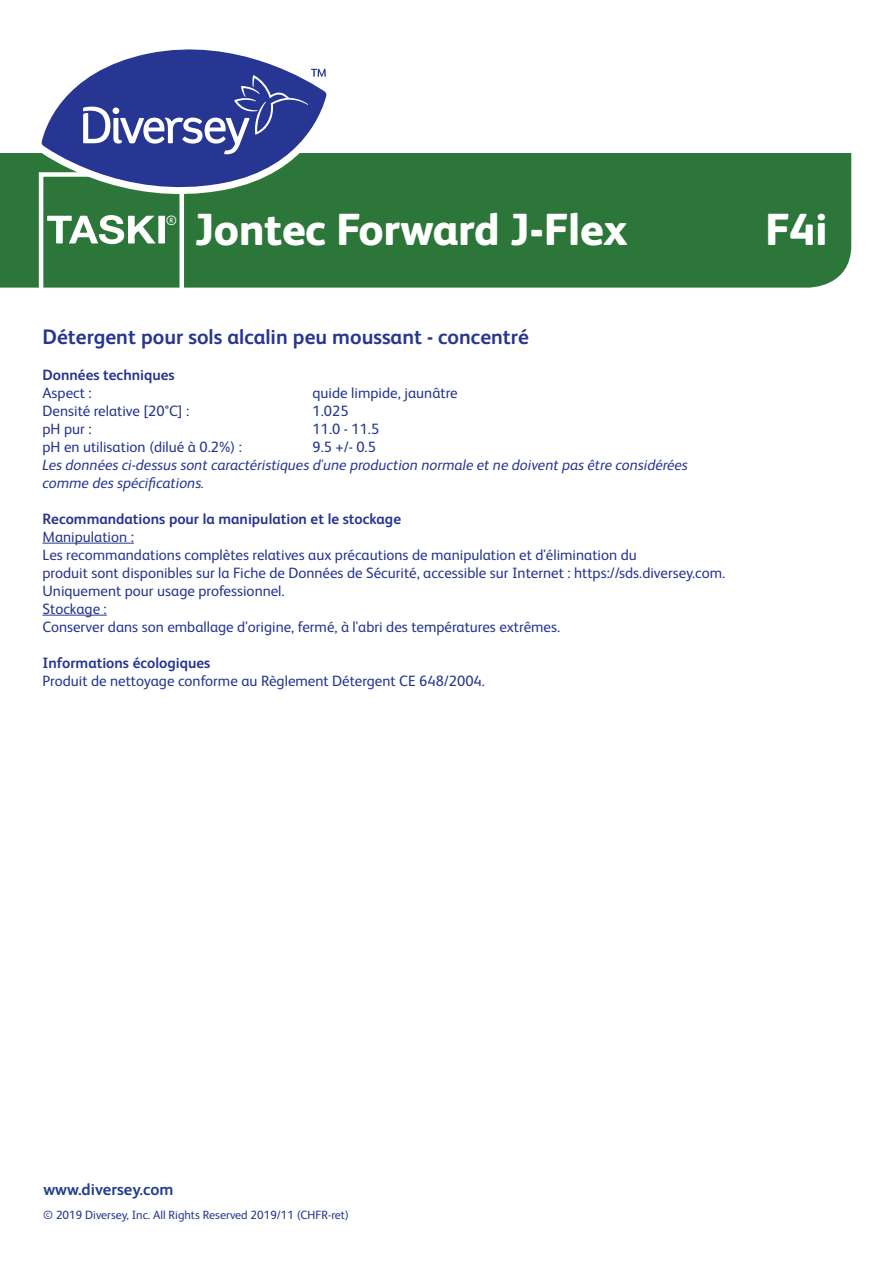
<style>
.page{position:relative;width:893px;height:1263px;background:#fff}
.page>*{position:absolute;margin:0;border:0;box-sizing:border-box;transform-origin:0 0}
.t1{font:800 45px "FS Albert Pro";letter-spacing:-.01em;color:#fff}
.t2{font:700 21px "FS Albert Pro";color:#263692}
.t3{font:700 16.5px "FS Albert Pro";color:#253f8e}
.t4{font:15px/18px "FS Albert Pro";color:#263692}
.t5{font:italic 15px/18px "FS Albert Pro";color:#263692}
.t6{font:700 15px "FS Albert Pro";color:#263692}
.t7{font:13.5px "FS Albert Pro";color:#fff}
.t8{font:12px "FS Albert Pro";color:#263692}
</style>
<div class="page">
<div style="left:0;top:153px;width:851px;height:135px;background:#2d763a"></div>
<img style="left:69px;top:215px;width:86px;height:29px">
<hr style="left:43px;top:543px;width:91px;height:1px;background:#263692">
<hr style="left:43px;top:615px;width:64px;height:1px;background:#263692">
<svg style="left:34px;top:49px;width:305px;height:165px"></svg>
<svg style="left:83px;top:69px;width:243px;height:86px"></svg>
<p class="t7" style="left:166px;top:211px;width:13px">®</p>
<h1 class="t1" style="left:195px;top:194px;width:434px">Jontec Forward J-Flex</h1>
<h1 class="t1" style="left:765px;top:194px;width:64px">F4i</h1>
<h2 class="t2" style="left:43px;top:322px;width:488px">Détergent pour sols alcalin peu moussant - concentré</h2>
<p class="t6" style="left:43px;top:364px;width:134px">Données techniques</p>
<p class="t4" style="left:43px;top:382px;width:51px">Aspect :</p>
<p class="t4" style="left:313px;top:382px;width:147px">quide limpide, jaunâtre</p>
<p class="t4" style="left:43px;top:400px;width:148px">Densité relative [20°C] :</p>
<p class="t4" style="left:313px;top:400px;width:38px">1.025</p>
<p class="t4" style="left:43px;top:418px;width:51px">pH pur :</p>
<p class="t4" style="left:313px;top:418px;width:68px">11.0 - 11.5</p>
<p class="t4" style="left:43px;top:436px;width:201px">pH en utilisation (dilué à 0.2%) :</p>
<p class="t4" style="left:313px;top:436px;width:65px">9.5 +/- 0.5</p>
<p class="t5" style="left:43px;top:455px;width:647px">Les données ci-dessus sont caractéristiques d'une production normale et ne doivent pas être considérées comme des spécifications.</p>
<p class="t6" style="left:43px;top:508px;width:360px">Recommandations pour la manipulation et le stockage</p>
<p class="t4" style="left:43px;top:526px;width:684px">Manipulation :<br>Les recommandations complètes relatives aux précautions de manipulation et d'élimination du<br>produit sont disponibles sur la Fiche de Données de Sécurité, accessible sur Internet : https://sds.diversey.com.<br>Uniquement pour usage professionnel.<br>Stockage :<br>Conserver dans son emballage d'origine, fermé, à l'abri des températures extrêmes.</p>
<p class="t6" style="left:43px;top:652px;width:169px">Informations écologiques</p>
<p class="t4" style="left:43px;top:670px;width:444px">Produit de nettoyage conforme au Règlement Détergent CE 648/2004.</p>
<p class="t3" style="left:43px;top:1177px;width:132px">www.diversey.com</p>
<p class="t8" style="left:43px;top:1206px;width:307px">© 2019 Diversey, Inc. All Rights Reserved 2019/11 (CHFR-ret)</p>
</div>
